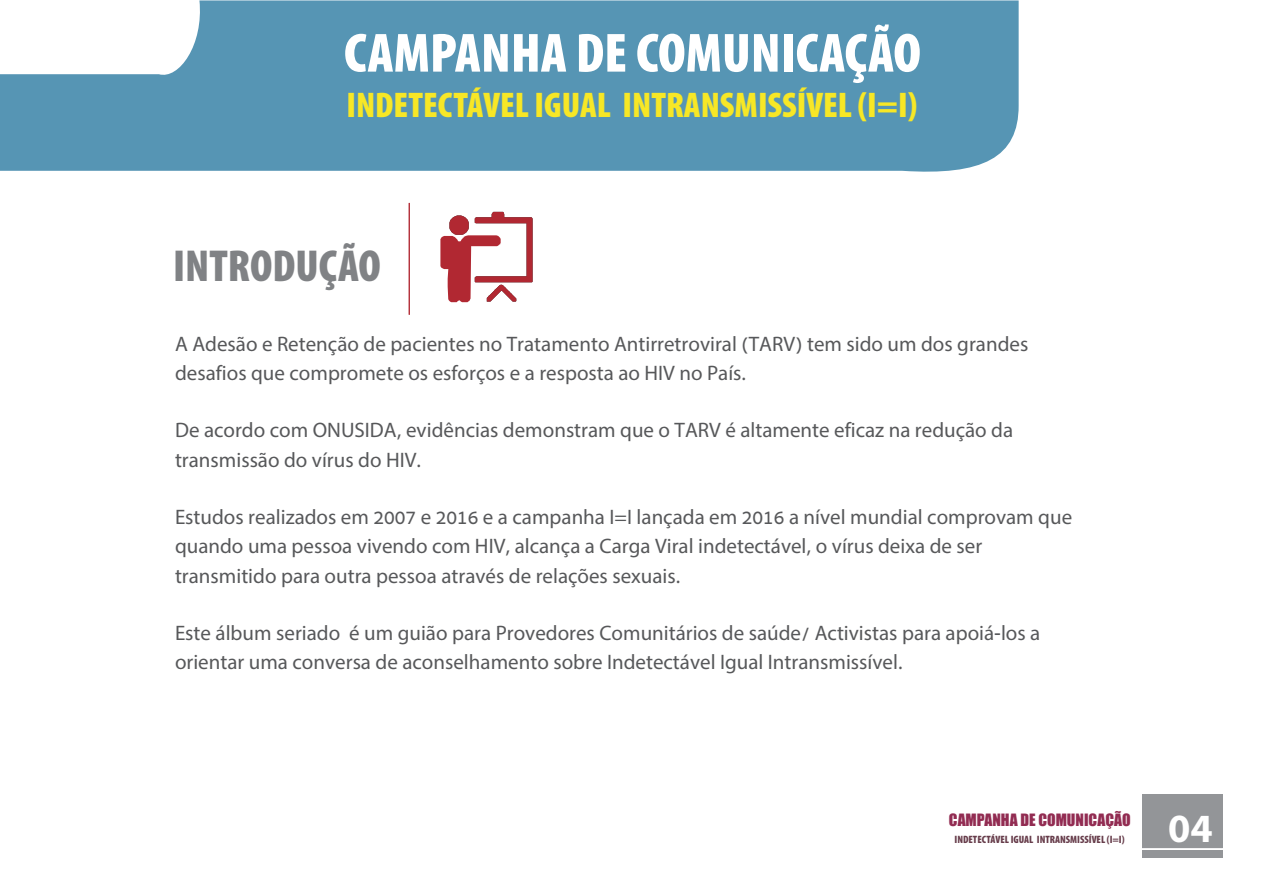
<style>
.page{position:relative;width:1263px;height:893px;background:#fff}
.page>*{position:absolute;margin:0;border:0;box-sizing:border-box;transform-origin:0 0}
.t1{font:700 55.65px "Myriad Pro";color:#fff}
.t2{font:700 45px "Myriad Pro";color:#808285}
.t3{font:700 40.2px "Myriad Pro";color:#fff}
.t4{font:700 35.85px "Myriad Pro";color:#f7e726}
.t5{font:21px/29.2px "Myriad Hebrew";color:#57585a}
.t6{font:15.75px "Impact";color:#922c52}
.t7{font:700 10.65px "Myriad Pro";color:#673d4b}
</style>
<div class="page">
<svg style="left:0;top:0;width:1019px;height:172px;background:#669fbb"></svg>
<div style="left:1142px;top:794px;width:81px;height:64px;background:#939598"></div>
<hr style="left:831px;top:849px;width:392px;height:1px;background:#fff">
<div style="left:831px;top:848px;width:392px;height:1px;border:1px solid #fff"></div>
<hr style="left:409px;top:203px;width:1px;height:112px;background:#b12832">
<svg style="left:440px;top:212px;width:93px;height:90px"></svg>
<h1 class="t1" style="left:344px;top:24px;width:578px">CAMPANHA DE COMUNICAÇÃO</h1>
<h3 class="t4" style="left:346px;top:87px;width:572px">INDETECTÁVEL IGUAL INTRANSMISSÍVEL (I=I)</h3>
<h2 class="t2" style="left:173px;top:243px;width:209px">INTRODUÇÃO</h2>
<p class="t5" style="left:175px;top:329px;width:855px">A Adesão e Retenção de pacientes no Tratamento Antirretroviral (TARV) tem sido um dos grandes desafios que compromete os esforços e a resposta ao HIV no País.</p>
<p class="t5" style="left:175px;top:416px;width:840px">De acordo com ONUSIDA, evidências demonstram que o TARV é altamente eficaz na redução da transmissão do vírus do HIV.</p>
<p class="t5" style="left:175px;top:503px;width:899px">Estudos realizados em 2007 e 2016 e a campanha I=I lançada em 2016 a nível mundial comprovam que quando uma pessoa vivendo com HIV, alcança a Carga Viral indetectável, o vírus deixa de ser transmitido para outra pessoa através de relações sexuais.</p>
<p class="t5" style="left:175px;top:619px;width:867px">Este álbum seriado é um guião para Provedores Comunitários de saúde/ Activistas para apoiá-los a orientar uma conversa de aconselhamento sobre Indetectável Igual Intransmissível.</p>
<p class="t6" style="left:949px;top:811px;width:183px">CAMPANHA DE COMUNICAÇÃO</p>
<p class="t7" style="left:954px;top:833px;width:172px">INDETECTÁVEL IGUAL INTRANSMISSÍVEL (I=I)</p>
<h3 class="t3" style="left:1168px;top:813px;width:46px">04</h3>
</div>
